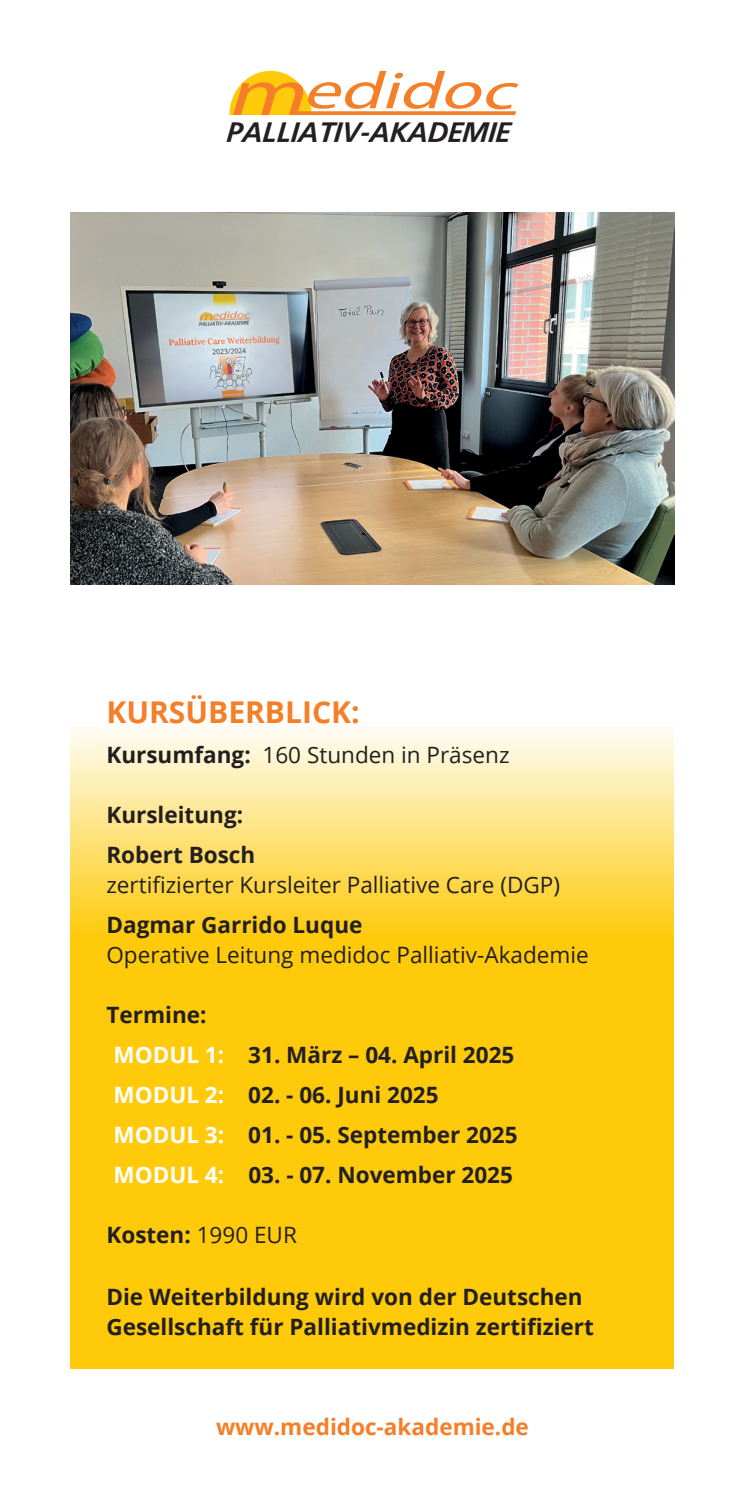
<style>
.page{position:relative;width:745px;height:1489px;background:#fff}
.page>*{position:absolute;margin:0;border:0;box-sizing:border-box;transform-origin:0 0}
.t1{font:700 30px "Open Sans";color:#f47f28}
.t2{font:italic 700 28px "Frutiger BQ";color:#231f20}
.t3{font:700 22.5px/40px "Open Sans";color:#231f20}
.t4{font:22.5px "Open Sans";color:#231f20}
.t5{font:700 22.5px "Open Sans";color:#f47f28}
.s1{font-weight:700}
.s2{color:#fff}
.s3{font-weight:400}
</style>
<div class="page">
<svg style="left:71px;top:729px;width:602px;height:639px;fill:#feca0a"></svg>
<img style="left:71px;top:212px;width:602px;height:372px">
<svg style="left:229px;top:71px;width:289px;height:44px"></svg>
<p class="t2" style="left:226px;top:116px;width:285px">PALLIATIV-AKADEMIE</p>
<h1 class="t1" style="left:106px;top:690px;width:254px">KURSÜBERBLICK:</h1>
<p class="t4" style="left:106px;top:739px;width:404px"><span class="s1">Kursumfang:</span> 160 Stunden in Präsenz</p>
<p class="t3" style="left:106px;top:793px;width:150px">Kursleitung:<br>Robert Bosch</p>
<p class="t4" style="left:106px;top:869px;width:455px">zertifizierter Kursleiter Palliative Care (DGP)</p>
<p class="t3" style="left:106px;top:903px;width:257px">Dagmar Garrido Luque</p>
<p class="t4" style="left:106px;top:939px;width:483px">Operative Leitung medidoc Palliativ-Akademie</p>
<p class="t3" style="left:113px;top:993px;width:405px;text-indent:-7px">Termine:<br><span class="s2">MODUL 1:</span> 31. März – 04. April 2025<br><span class="s2">MODUL 2:</span> 02. - 06. Juni 2025<br><span class="s2">MODUL 3:</span> 01. - 05. September 2025<br><span class="s2">MODUL 4:</span> 03. - 07. November 2025</p>
<p class="t3" style="left:106px;top:1214px;width:192px">Kosten: <span class="s3">1990 EUR</span></p>
<p class="t3" style="left:106px;top:1281px;width:488px;line-height:30px">Die Weiterbildung wird von der Deutschen<br>Gesellschaft für Palliativmedizin zertifiziert</p>
<p class="t5" style="left:216px;top:1410px;width:314px">www.medidoc-akademie.de</p>
</div>
